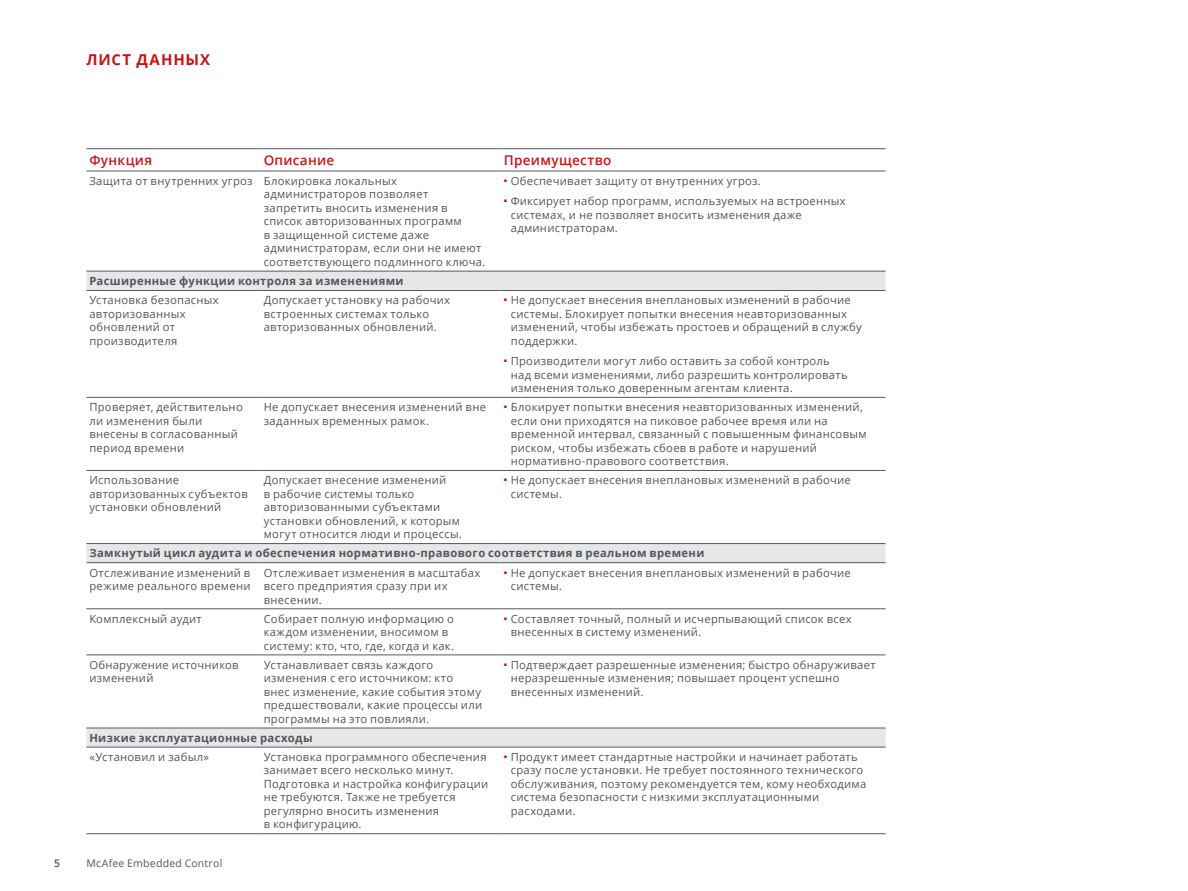
<style>
.page{position:relative;width:1188px;height:891px;background:#fff}
.page>*{position:absolute;margin:0;border:0;box-sizing:border-box;transform-origin:0 0}
.t1{font:700 15px "Open Sans";letter-spacing:.065em;color:#c01818}
.t2{font:600 13.5px "Open Sans";letter-spacing:.025em;color:#c01818}
.t3{font:11.25px/13.5px "Open Sans";letter-spacing:.025em;color:#53565a}
.t4{font:700 11.25px "Open Sans";letter-spacing:.03em;color:#53565a}
.t5{font:10.5px "Open Sans";letter-spacing:.02em;color:#53565a}
.t6{font:600 10.5px "Open Sans";color:#53565a}
</style>
<div class="page">
<svg style="left:86px;top:272px;width:800px;height:475px"></svg>
<hr style="left:86px;top:397px;width:173px;height:1px;background:#58595b">
<hr style="left:259px;top:397px;width:241px;height:1px;background:#58595b">
<hr style="left:500px;top:397px;width:386px;height:1px;background:#58595b">
<hr style="left:86px;top:470px;width:173px;height:1px;background:#58595b">
<hr style="left:259px;top:470px;width:241px;height:1px;background:#58595b">
<hr style="left:500px;top:470px;width:386px;height:1px;background:#58595b">
<hr style="left:86px;top:609px;width:173px;height:1px;background:#58595b">
<hr style="left:259px;top:609px;width:241px;height:1px;background:#58595b">
<hr style="left:500px;top:609px;width:386px;height:1px;background:#58595b">
<hr style="left:86px;top:655px;width:173px;height:1px;background:#58595b">
<hr style="left:259px;top:655px;width:241px;height:1px;background:#58595b">
<hr style="left:500px;top:655px;width:386px;height:1px;background:#58595b">
<hr style="left:86px;top:833px;width:173px;height:1px;background:#58595b">
<hr style="left:259px;top:833px;width:241px;height:1px;background:#58595b">
<hr style="left:500px;top:833px;width:386px;height:1px;background:#58595b">
<hr style="left:259px;top:148px;width:241px;height:1px;background:#58595b">
<hr style="left:500px;top:148px;width:386px;height:1px;background:#58595b">
<hr style="left:86px;top:171px;width:173px;height:1px;background:#58595b">
<hr style="left:259px;top:171px;width:241px;height:1px;background:#58595b">
<hr style="left:500px;top:171px;width:386px;height:1px;background:#58595b">
<hr style="left:86px;top:271px;width:173px;height:1px;background:#58595b">
<hr style="left:259px;top:271px;width:241px;height:1px;background:#58595b">
<hr style="left:500px;top:271px;width:386px;height:1px;background:#58595b">
<hr style="left:86px;top:290px;width:173px;height:1px;background:#58595b">
<hr style="left:259px;top:290px;width:241px;height:1px;background:#58595b">
<hr style="left:500px;top:290px;width:386px;height:1px;background:#58595b">
<hr style="left:86px;top:543px;width:173px;height:1px;background:#58595b">
<hr style="left:259px;top:543px;width:241px;height:1px;background:#58595b">
<hr style="left:500px;top:543px;width:386px;height:1px;background:#58595b">
<hr style="left:86px;top:562px;width:173px;height:1px;background:#58595b">
<hr style="left:259px;top:562px;width:241px;height:1px;background:#58595b">
<hr style="left:500px;top:562px;width:386px;height:1px;background:#58595b">
<hr style="left:86px;top:728px;width:173px;height:1px;background:#58595b">
<hr style="left:259px;top:728px;width:241px;height:1px;background:#58595b">
<hr style="left:500px;top:728px;width:386px;height:1px;background:#58595b">
<hr style="left:86px;top:747px;width:173px;height:1px;background:#58595b">
<hr style="left:259px;top:747px;width:241px;height:1px;background:#58595b">
<hr style="left:500px;top:747px;width:386px;height:1px;background:#58595b">
<hr style="left:86px;top:148px;width:173px;height:1px;background:#58595b">
<h1 class="t1" style="left:86px;top:49px;width:125px">ЛИСТ ДАННЫХ</h1>
<p class="t2" style="left:89px;top:151px;width:64px">Функция</p>
<p class="t2" style="left:264px;top:151px;width:72px">Описание</p>
<p class="t2" style="left:504px;top:151px;width:109px">Преимущество</p>
<p class="t3" style="left:264px;top:174px;width:223px;text-indent:-174px">Защита от внутренних угроз Блокировка локальных администраторов позволяет запретить вносить изменения в список авторизованных программ<br>в защищенной системе даже администраторам, если они не имеют соответствующего подлинного ключа.</p>
<p class="t3" style="left:504px;top:174px;width:258px"><sup>■</sup> Обеспечивает защиту от внутренних угроз.</p>
<p class="t3" style="left:511px;top:194px;width:337px;text-indent:-7px"><sup>■</sup> Фиксирует набор программ, используемых на встроенных системах, и не позволяет вносить изменения даже администраторам.</p>
<p class="t4" style="left:89px;top:273px;width:316px">Расширенные функции контроля за изменениями</p>
<p class="t3" style="left:89px;top:293px;width:131px">Установка безопасных авторизованных обновлений от производителя</p>
<p class="t3" style="left:264px;top:293px;width:188px">Допускает установку на рабочих встроенных системах только авторизованных обновлений.</p>
<p class="t3" style="left:511px;top:293px;width:352px;text-indent:-7px"><sup>■</sup> Не допускает внесения внеплановых изменений в рабочие системы. Блокирует попытки внесения неавторизованных изменений, чтобы избежать простоев и обращений в службу поддержки.</p>
<p class="t3" style="left:511px;top:354px;width:339px;text-indent:-7px"><sup>■</sup> Производители могут либо оставить за собой контроль над всеми изменениями, либо разрешить контролировать изменения только доверенным агентам клиента.</p>
<p class="t3" style="left:89px;top:400px;width:155px">Проверяет, действительно ли изменения были внесены в согласованный период времени</p>
<p class="t3" style="left:264px;top:400px;width:224px">Не допускает внесения изменений вне заданных временных рамок.</p>
<p class="t3" style="left:511px;top:400px;width:357px;text-indent:-7px"><sup>■</sup> Блокирует попытки внесения неавторизованных изменений, если они приходятся на пиковое рабочее время или на временной интервал, связанный с повышенным финансовым риском, чтобы избежать сбоев в работе и нарушений нормативно-правового соответствия.</p>
<p class="t3" style="left:89px;top:473px;width:160px">Использование авторизованных субъектов установки обновлений</p>
<p class="t3" style="left:264px;top:473px;width:200px">Допускает внесение изменений<br>в рабочие системы только авторизованными субъектами установки обновлений, к которым могут относится люди и процессы.</p>
<p class="t3" style="left:511px;top:473px;width:342px;text-indent:-7px"><sup>■</sup> Не допускает внесения внеплановых изменений в рабочие системы.</p>
<p class="t4" style="left:89px;top:545px;width:617px">Замкнутый цикл аудита и обеспечения нормативно-правового соответствия в реальном времени</p>
<p class="t3" style="left:89px;top:565px;width:163px">Отслеживание изменений в режиме реального времени</p>
<p class="t3" style="left:264px;top:565px;width:218px">Отслеживает изменения в масштабах всего предприятия сразу при их внесении.</p>
<p class="t3" style="left:511px;top:565px;width:342px;text-indent:-7px"><sup>■</sup> Не допускает внесения внеплановых изменений в рабочие системы.</p>
<p class="t3" style="left:89px;top:612px;width:114px">Комплексный аудит</p>
<p class="t3" style="left:264px;top:612px;width:192px">Собирает полную информацию о каждом изменении, вносимом в систему: кто, что, где, когда и как.</p>
<p class="t3" style="left:511px;top:612px;width:342px;text-indent:-7px"><sup>■</sup> Составляет точный, полный и исчерпывающий список всех внесенных в систему изменений.</p>
<p class="t3" style="left:89px;top:658px;width:151px">Обнаружение источников изменений</p>
<p class="t3" style="left:264px;top:658px;width:220px">Устанавливает связь каждого изменения с его источником: кто<br>внес изменение, какие события этому предшествовали, какие процессы или программы на это повлияли.</p>
<p class="t3" style="left:511px;top:658px;width:366px;text-indent:-7px"><sup>■</sup> Подтверждает разрешенные изменения; быстро обнаруживает неразрешенные изменения; повышает процент успешно внесенных изменений.</p>
<p class="t4" style="left:89px;top:730px;width:225px">Низкие эксплуатационные расходы</p>
<p class="t3" style="left:89px;top:750px;width:121px">«Установил и забыл»</p>
<p class="t3" style="left:264px;top:750px;width:226px">Установка программного обеспечения занимает всего несколько минут.<br>Подготовка и настройка конфигурации не требуются. Также не требуется регулярно вносить изменения<br>в конфигурацию.</p>
<p class="t3" style="left:511px;top:750px;width:357px;text-indent:-7px"><sup>■</sup> Продукт имеет стандартные настройки и начинает работать сразу после установки. Не требует постоянного технического обслуживания, поэтому рекомендуется тем, кому необходима система безопасности с низкими эксплуатационными расходами.</p>
<p class="t6" style="left:54px;top:856px;width:7px">5</p>
<p class="t5" style="left:86px;top:856px;width:137px">McAfee Embedded Control</p>
</div>
